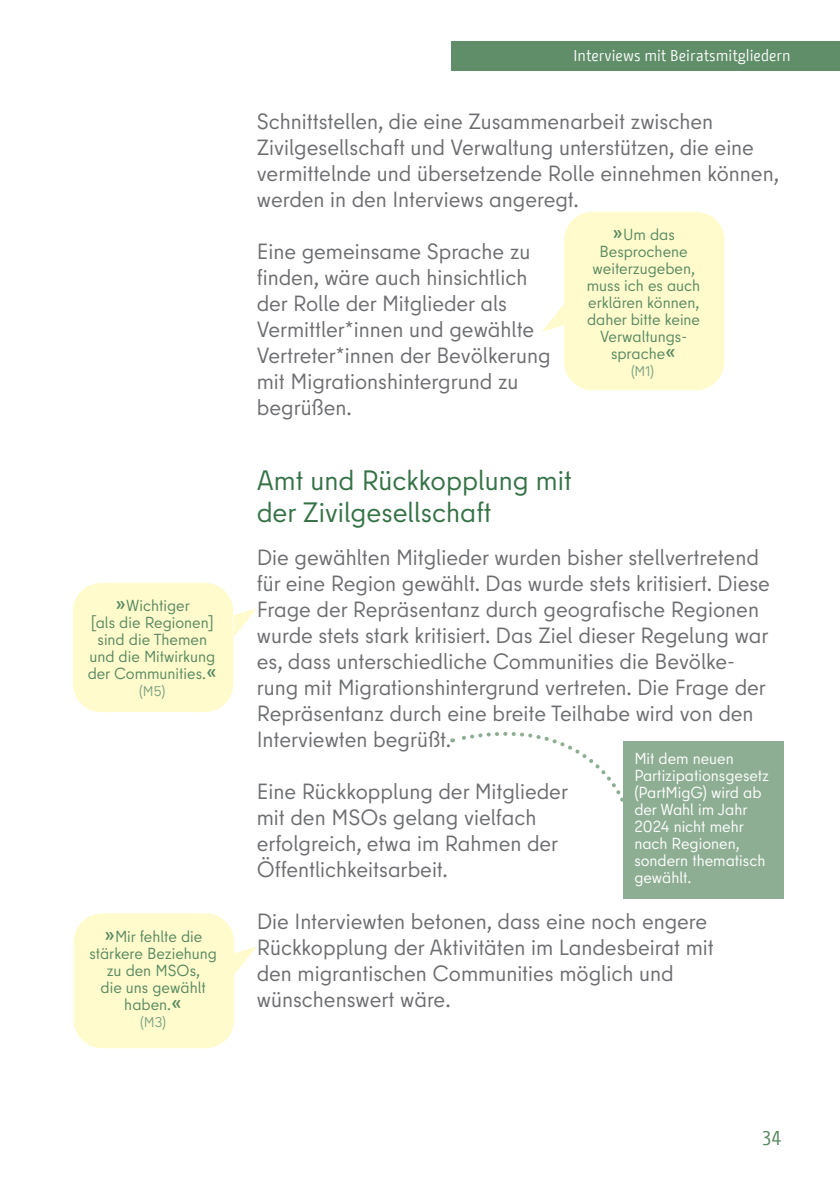
<style>
.page{position:relative;width:840px;height:1191px;background:#fff}
.page>*{position:absolute;margin:0;border:0;box-sizing:border-box;transform-origin:0 0}
.green_sub-headline{font:28px/32px "Berlin Type";color:#357246}
.t1{font:22px/26px "Berlin Type";color:#6c6d70}
.t2{font:20px "BMF Change";color:#588961}
.Definition{font:16px/17px "Berlin Type";color:#588961;text-align:center}
.Definition-2{font:16px/17px "Berlin Type";color:#fff}
.t3{font:15.6px "BMF Change";color:#fff}
.Definition-3{font:14px "Berlin Type";color:#7ba181}
.s1{font-size:24px}
</style>
<div class="page">
<div style="left:451px;top:41px;width:388px;height:30px;background:#608e69"></div>
<div style="left:73px;top:583px;width:160px;height:129px;background:#fffbcc;border-radius:28px"></div>
<div style="left:74px;top:913px;width:160px;height:135px;background:#fffbcc;border-radius:28px"></div>
<div style="left:622px;top:741px;width:160px;height:158px;background:#8dae93"></div>
<svg style="left:451px;top:731px;width:172px;height:70px"></svg>
<div style="left:564px;top:212px;width:160px;height:178px;background:#fffbcc;border-radius:28px"></div>
<svg style="left:234px;top:608px;width:23px;height:28px"></svg>
<svg style="left:542px;top:304px;width:22px;height:28px"></svg>
<svg style="left:234px;top:946px;width:23px;height:28px"></svg>
<p class="Definition" style="left:115px;top:597px;width:76px"><span class="s1">»</span>Wichtiger</p>
<p class="Definition" style="left:88px;top:614px;width:131px">[als die Regionen] sind die Themen und die Mitwirkung der Communities.<span class="s1">«</span></p>
<p class="Definition-3" style="left:139px;top:682px;width:28px">(M5)</p>
<p class="Definition" style="left:89px;top:927px;width:129px"><span class="s1">»</span>Mir fehlte die stärkere Beziehung zu den MSOs,<br>die uns gewählt haben.<span class="s1">«</span></p>
<p class="Definition-3" style="left:140px;top:1013px;width:27px">(M3)</p>
<p class="t3" style="left:573px;top:44px;width:219px">Interviews mit Beiratsmitgliedern</p>
<p class="t1" style="left:257px;top:108px;width:523px">Schnittstellen, die eine Zusammenarbeit zwischen Zivilgesellschaft und Verwaltung unterstützen, die eine vermittelnde und übersetzende Rolle einnehmen können, werden in den Interviews angeregt.</p>
<p class="t1" style="left:257px;top:238px;width:275px">Eine gemeinsame Sprache zu finden, wäre auch hinsichtlich</p>
<p class="t1" style="left:257px;top:290px;width:252px">der Rolle der Mitglieder als</p>
<p class="t1" style="left:257px;top:316px;width:295px">Vermittler*innen und gewählte<br>Vertreter*innen der Bevölkerung mit Migrationshintergrund zu</p>
<p class="t1" style="left:257px;top:394px;width:97px">begrüßen.</p>
<p class="Definition" style="left:612px;top:226px;width:64px"><span class="s1">»</span>Um das</p>
<p class="Definition" style="left:599px;top:243px;width:90px">Besprochene</p>
<p class="Definition" style="left:586px;top:260px;width:115px">weiterzugeben, muss ich es auch erklären können, daher bitte keine<br>Verwaltungs-</p>
<p class="Definition" style="left:610px;top:345px;width:67px">sprache<span class="s1">«</span></p>
<p class="Definition-3" style="left:630px;top:362px;width:25px">(M1)</p>
<p class="green_sub-headline" style="left:257px;top:464px;width:316px">Amt und Rückkopplung mit der Zivilgesellschaft</p>
<p class="t1" style="left:257px;top:544px;width:514px">Die gewählten Mitglieder wurden bisher stellvertretend für eine Region gewählt. Das wurde stets kritisiert. Diese Frage der Repräsentanz durch geografische Regionen wurde stets stark kritisiert. Das Ziel dieser Regelung war es, dass unterschiedliche Communities die Bevölke&shy;rung mit Migrationshintergrund vertreten. Die Frage der Repräsentanz durch eine breite Teilhabe wird von den Interviewten begrüßt.</p>
<p class="t1" style="left:257px;top:778px;width:312px">Eine Rückkopplung der Mitglieder</p>
<p class="t1" style="left:257px;top:804px;width:281px">mit den MSOs gelang vielfach</p>
<p class="t1" style="left:257px;top:830px;width:303px">erfolgreich, etwa im Rahmen der</p>
<p class="t1" style="left:257px;top:856px;width:192px">Öffentlichkeitsarbeit.</p>
<p class="t1" style="left:257px;top:908px;width:452px">Die Interviewten betonen, dass eine noch engere</p>
<p class="t1" style="left:257px;top:934px;width:458px">Rückkopplung der Aktivitäten im Landesbeirat mit</p>
<p class="t1" style="left:257px;top:960px;width:418px">den migrantischen Communities möglich und</p>
<p class="t1" style="left:257px;top:986px;width:195px">wünschenswert wäre.</p>
<p class="Definition-2" style="left:634px;top:750px;width:136px">Mit dem neuen<br>Partizipationsgesetz (PartMigG) wird ab der Wahl im Jahr<br>2024 nicht mehr nach Regionen, sondern thematisch gewählt.</p>
<p class="t2" style="left:761px;top:1124px;width:22px">34</p>
</div>
